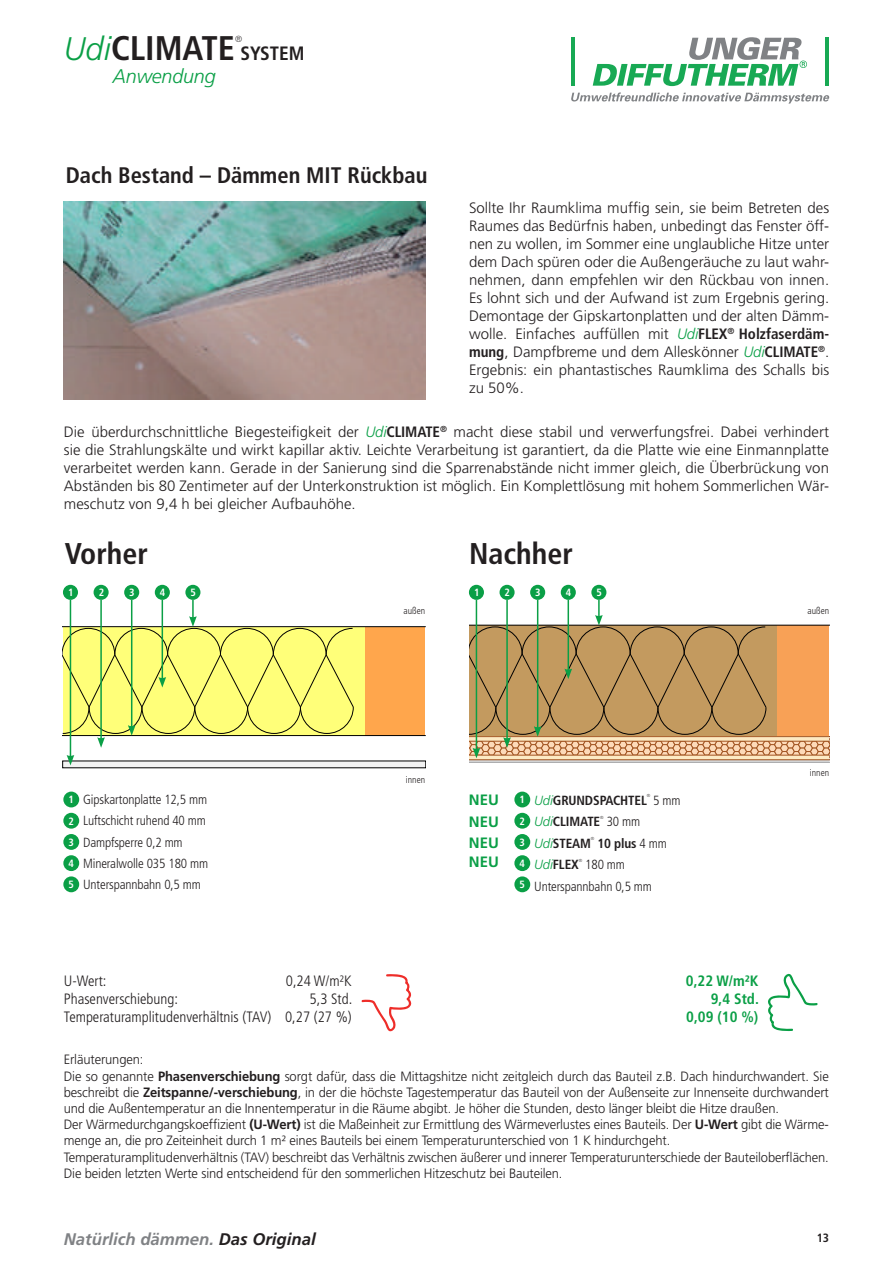
<style>
.page{position:relative;width:893px;height:1263px;background:#fff}
.page>*{position:absolute;margin:0;border:0;box-sizing:border-box;transform-origin:0 0}
.t1{font:700 condensed 34.2px "Frutiger";color:#231f20}
.t2{font:700 condensed 30px "Frutiger";color:#231f20}
.t3{font:700 condensed 22.5px "Frutiger";color:#231f20}
.t4{font:italic 300 19.8px "Frutiger";letter-spacing:-.01em;color:#0a9f46}
.t5{font:700 condensed 19.35px "Frutiger";color:#231f20}
.t6{font:italic 700 16.8px "Frutiger";color:#808285}
.t7{font:300 15px/18px "Frutiger";color:#231f20;text-align:justify}
.t8{font:300 condensed 15px "Frutiger";color:#231f20}
.t9{font:700 condensed 15px "Frutiger";color:#0a9f46}
.t10{font:700 15px/21.1px "Frutiger";color:#0a9f46;text-align:justify}
.t11{font:300 13.5px/16.2px "Frutiger";letter-spacing:-.01em;color:#231f20;scale:.96 1}
.t12{font:300 condensed 13.2px/21.1px "Frutiger";letter-spacing:-.01em;color:#231f20}
.t13{font:700 condensed 13.2px "Frutiger";letter-spacing:-.01em;color:#231f20}
.t14{font:700 condensed 12px "Frutiger";color:#231f20}
.t15{font:700 condensed 10.5px "Frutiger";color:#fff}
.t16{font:300 condensed 9.6px "Frutiger";color:#231f20}
.t17{font:300 condensed 8.85px "Frutiger";color:#231f20}
.t18{font:300 condensed 4.35px "Frutiger";color:#231f20}
.s1{font-weight:300;font-style:italic;font-stretch:normal;font-size:32.7px;color:#0a9f46}
.s2{font-style:italic;color:#0a9f46}
.s3{font-weight:700;font-stretch:condensed}
.s4{font-weight:300;font-style:italic;font-stretch:normal;color:#0a9f46}
.s5{font-weight:300}
.s6{font-weight:700}
.s7{color:#231f20}
</style>
<div class="page">
<hr style="left:825px;top:37px;width:3px;height:49px;background:#18a954">
<hr style="left:571px;top:37px;width:3px;height:49px;background:#18a954">
<svg style="left:571px;top:92px;width:258px;height:12px"></svg>
<svg style="left:593px;top:37px;width:214px;height:49px"></svg>
<div style="left:364px;top:627px;width:61px;height:108px;background:#ffa64c"></div>
<div style="left:63px;top:627px;width:301px;height:108px;background:#ffff79"></div>
<hr style="left:63px;top:626px;width:362px;height:1px;background:#000">
<hr style="left:63px;top:735px;width:362px;height:1px;background:#000">
<div style="left:63px;top:761px;width:362px;height:7px;background:#f2f2f2"></div>
<img style="left:64px;top:201px;width:361px;height:198px">
<div style="left:63px;top:585px;width:15px;height:15px;background:#0a9f46;border-radius:50%"></div>
<div style="left:469px;top:585px;width:15px;height:15px;background:#0a9f46;border-radius:50%"></div>
<div style="left:94px;top:585px;width:15px;height:15px;background:#0a9f46;border-radius:50%"></div>
<div style="left:499px;top:585px;width:16px;height:15px;background:#0a9f46;border-radius:50%"></div>
<div style="left:124px;top:585px;width:15px;height:15px;background:#0a9f46;border-radius:50%"></div>
<div style="left:530px;top:585px;width:15px;height:15px;background:#0a9f46;border-radius:50%"></div>
<div style="left:155px;top:585px;width:15px;height:15px;background:#0a9f46;border-radius:50%"></div>
<div style="left:561px;top:585px;width:15px;height:15px;background:#0a9f46;border-radius:50%"></div>
<div style="left:185px;top:585px;width:15px;height:15px;background:#0a9f46;border-radius:50%"></div>
<div style="left:591px;top:585px;width:15px;height:15px;background:#0a9f46;border-radius:50%"></div>
<hr style="left:70px;top:600px;width:1px;height:157px;background:#0a9f46">
<svg style="left:67px;top:755px;width:7px;height:10px"></svg>
<svg style="left:63px;top:600px;width:291px;height:148px"></svg>
<svg style="left:469px;top:600px;width:360px;height:162px"></svg>
<div style="left:63px;top:791px;width:16px;height:16px;background:#0a9f46;border-radius:50%"></div>
<div style="left:514px;top:791px;width:16px;height:16px;background:#0a9f46;border-radius:50%"></div>
<div style="left:63px;top:813px;width:16px;height:16px;background:#0a9f46;border-radius:50%"></div>
<div style="left:514px;top:813px;width:16px;height:16px;background:#0a9f46;border-radius:50%"></div>
<div style="left:63px;top:834px;width:16px;height:16px;background:#0a9f46;border-radius:50%"></div>
<div style="left:514px;top:834px;width:16px;height:16px;background:#0a9f46;border-radius:50%"></div>
<div style="left:63px;top:855px;width:16px;height:16px;background:#0a9f46;border-radius:50%"></div>
<div style="left:514px;top:855px;width:16px;height:16px;background:#0a9f46;border-radius:50%"></div>
<div style="left:63px;top:876px;width:16px;height:16px;background:#0a9f46;border-radius:50%"></div>
<div style="left:514px;top:876px;width:16px;height:16px;background:#0a9f46;border-radius:50%"></div>
<svg style="left:768px;top:973px;width:50px;height:58px"></svg>
<svg style="left:361px;top:974px;width:51px;height:58px"></svg>
<h1 class="t1" style="left:64px;top:27px;width:173px"><span class="s1">Udi</span>CLIMATE</h1>
<p class="t17" style="left:235px;top:34px;width:9px">®</p>
<p class="t5" style="left:240px;top:41px;width:66px">SYSTEM</p>
<h3 class="t4" style="left:113px;top:64px;width:104px">Anwendung</h3>
<h3 class="t3" style="left:66px;top:162px;width:363px">Dach Bestand – Dämmen MIT Rückbau</h3>
<p class="t7" style="left:469px;top:199px;width:362px">Sollte Ihr Raumklima muffig sein, sie beim Betreten des Raumes das Bedürfnis haben, unbedingt das Fenster öff&shy;nen zu wollen, im Sommer eine unglaubliche Hitze unter dem Dach spüren oder die Außengeräuche zu laut wahr&shy;nehmen, dann empfehlen wir den Rückbau von innen.<br>Es lohnt sich und der Aufwand ist zum Ergebnis gering.<br>Demontage der Gipskartonplatten und der alten Dämm&shy;wolle. Einfaches auffüllen mit <span class="s2">Udi</span><span class="s3">FLEX</span><sup>®</sup> <span class="s3">Holzfaserdäm&shy;mung</span>, Dampfbreme und dem Alleskönner <span class="s2">Udi</span><span class="s3">CLIMATE</span><sup>®</sup>.<br>Ergebnis: ein phantastisches Raumklima des Schalls bis zu 50%.</p>
<p class="t7" style="left:64px;top:423px;width:766px">Die überdurchschnittliche Biegesteifigkeit der <span class="s2">Udi</span><span class="s3">CLIMATE</span><sup>®</sup> macht diese stabil und verwerfungsfrei. Dabei verhindert sie die Strahlungskälte und wirkt kapillar aktiv. Leichte Verarbeitung ist garantiert, da die Platte wie eine Einmannplatte verarbeitet werden kann. Gerade in der Sanierung sind die Sparrenabstände nicht immer gleich, die Überbrückung von Abständen bis 80 Zentimeter auf der Unterkonstruktion ist möglich. Ein Komplettlösung mit hohem Sommerlichen Wär&shy;meschutz von 9,4 h bei gleicher Aufbauhöhe.</p>
<h2 class="t2" style="left:65px;top:536px;width:85px">Vorher</h2>
<h2 class="t2" style="left:469px;top:536px;width:105px">Nachher</h2>
<p class="t15" style="left:68px;top:586px;width:7px">1</p>
<p class="t15" style="left:99px;top:586px;width:7px">2</p>
<p class="t15" style="left:129px;top:586px;width:7px">3</p>
<p class="t15" style="left:160px;top:586px;width:7px">4</p>
<p class="t15" style="left:191px;top:586px;width:7px">5</p>
<p class="t15" style="left:474px;top:586px;width:7px">1</p>
<p class="t15" style="left:505px;top:586px;width:7px">2</p>
<p class="t15" style="left:535px;top:586px;width:7px">3</p>
<p class="t15" style="left:566px;top:586px;width:7px">4</p>
<p class="t15" style="left:596px;top:586px;width:7px">5</p>
<p class="t16" style="left:404px;top:605px;width:23px">außen</p>
<p class="t16" style="left:807px;top:605px;width:23px">außen</p>
<p class="t16" style="left:406px;top:775px;width:21px">innen</p>
<p class="t12" style="left:83px;top:789px;width:127px">Gipskartonplatte 12,5 mm<br>Luftschicht ruhend 40 mm<br>Dampfsperre 0,2 mm<br>Mineralwolle 035 180 mm<br>Unterspannbahn 0,5 mm</p>
<p class="t13" style="left:534px;top:792px;width:114px"><span class="s4">Udi</span>GRUNDSPACHTEL</p>
<p class="t18" style="left:647px;top:793px;width:5px">®</p>
<p class="t12" style="left:653px;top:790px;width:29px">5 mm</p>
<p class="t10" style="left:469px;top:789px;width:31px">NEU NEU NEU</p>
<p class="t10" style="left:469px;top:851px;width:31px">NEU</p>
<p class="t15" style="left:68px;top:793px;width:7px">1</p>
<p class="t15" style="left:519px;top:793px;width:7px">1</p>
<p class="t15" style="left:68px;top:815px;width:7px">2</p>
<p class="t15" style="left:519px;top:815px;width:7px">2</p>
<p class="t15" style="left:68px;top:836px;width:7px">3</p>
<p class="t15" style="left:519px;top:836px;width:7px">3</p>
<p class="t15" style="left:68px;top:857px;width:7px">4</p>
<p class="t15" style="left:519px;top:857px;width:7px">4</p>
<p class="t15" style="left:68px;top:878px;width:7px">5</p>
<p class="t15" style="left:519px;top:878px;width:7px">5</p>
<p class="t13" style="left:534px;top:814px;width:68px"><span class="s4">Udi</span>CLIMATE</p>
<p class="t18" style="left:600px;top:815px;width:5px">®</p>
<p class="t12" style="left:607px;top:811px;width:35px">30 mm</p>
<p class="t13" style="left:534px;top:835px;width:58px"><span class="s4">Udi</span>STEAM</p>
<p class="t18" style="left:591px;top:836px;width:5px">®</p>
<p class="t13" style="left:597px;top:835px;width:71px">10 plus <span class="s5">4 mm</span></p>
<p class="t13" style="left:534px;top:857px;width:46px"><span class="s4">Udi</span>FLEX</p>
<p class="t18" style="left:579px;top:858px;width:5px">®</p>
<p class="t12" style="left:534px;top:854px;width:119px;text-indent:51px">180 mm<br>Unterspannbahn 0,5 mm</p>
<p class="t8" style="left:64px;top:972px;width:44px">U-Wert:</p>
<p class="t8" style="left:286px;top:972px;width:67px">0,24 W/m²K</p>
<p class="t9" style="left:686px;top:972px;width:74px">0,22 W/m²K</p>
<p class="t8" style="left:64px;top:990px;width:116px">Phasenverschiebung:</p>
<p class="t8" style="left:310px;top:990px;width:44px">5,3 Std.</p>
<p class="t9" style="left:711px;top:990px;width:50px">9,4 Std.</p>
<p class="t8" style="left:64px;top:1008px;width:289px">Temperaturamplitudenverhältnis (TAV) 0,27 (27 %)</p>
<p class="t9" style="left:686px;top:1008px;width:74px">0,09 (10 %)</p>
<p class="t16" style="left:810px;top:767px;width:21px">innen</p>
<p class="t11" style="left:64px;top:1051px;width:798px">Erläuterungen:<br>Die so genannte <span class="s6">Phasenverschiebung</span> sorgt dafür, dass die Mittagshitze nicht zeitgleich durch das Bauteil z.B. Dach hindurchwandert. Sie beschreibt die <span class="s6">Zeitspanne/-verschiebung</span>, in der die höchste Tagestemperatur das Bauteil von der Außenseite zur Innenseite durchwandert und die Außentemperatur an die Innentemperatur in die Räume abgibt. Je höher die Stunden, desto länger bleibt die Hitze draußen.<br>Der Wärmedurchgangskoeffizient <span class="s6">(U-Wert)</span> ist die Maßeinheit zur Ermittlung des Wärmeverlustes eines Bauteils. Der <span class="s6">U-Wert</span> gibt die Wärme&shy;menge an, die pro Zeiteinheit durch 1 m² eines Bauteils bei einem Temperaturunterschied von 1 K hindurchgeht.<br>Temperaturamplitudenverhältnis (TAV) beschreibt das Verhältnis zwischen äußerer und innerer Temperaturunterschiede der Bauteiloberflächen.<br>Die beiden letzten Werte sind entscheidend für den sommerlichen Hitzeschutz bei Bauteilen.</p>
<p class="t6" style="left:64px;top:1229px;width:254px">Natürlich dämmen. <span class="s7">Das Original</span></p>
<p class="t14" style="left:817px;top:1231px;width:14px">13</p>
</div>
